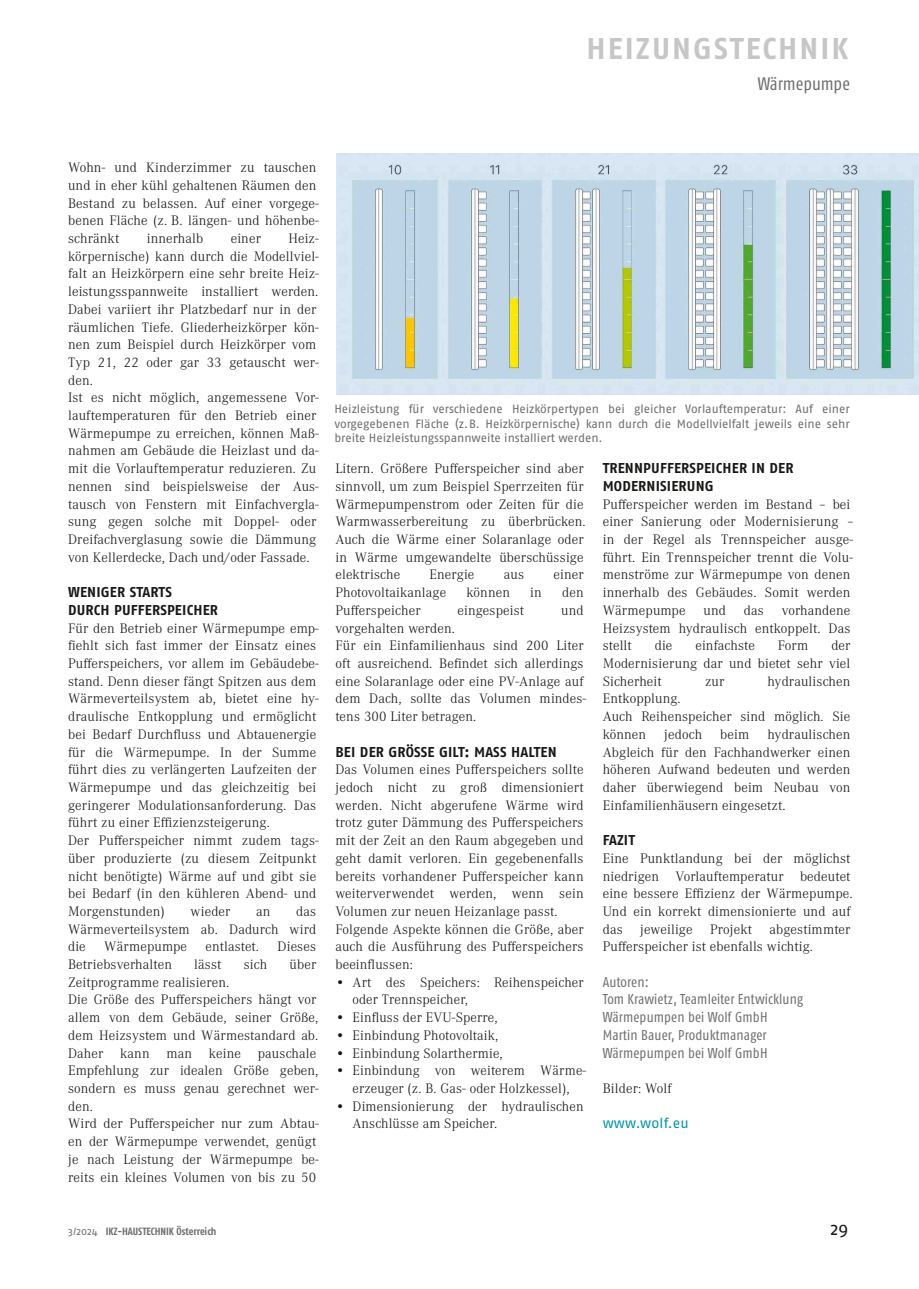
<style>
.page{position:relative;width:919px;height:1289px;background:#fff}
.page>*{position:absolute;margin:0;border:0;box-sizing:border-box;transform-origin:0 0}
.t1{font:700 30px "Fago OT";letter-spacing:.07em;color:#c6c6c6}
.t2{font:condensed 18px "Fago OT";color:#6f6e6e}
.t3{font:18px "Fago OT";color:#181715}
.t4{font:300 14.25px/17.7px "Corporate A";letter-spacing:.01em;color:#181715}
.t5{font:condensed 14.25px/17.7px "Fago OT";letter-spacing:.01em;color:#6f6e6e}
.t6{font:700 14.25px/17.7px "Fago OT";letter-spacing:.01em;color:#181715}
.t7{font:14.25px "Fago OT";letter-spacing:.01em;color:#0094a9}
.t8{font:12px/14.5px "Fago OT";letter-spacing:-.005em;color:#6f6e6e;text-align:justify}
.t9{font:700 condensed 10.5px "Fago OT";letter-spacing:-.005em;color:#6f6e6e}
.s1{font-weight:400;font-stretch:normal}
</style>
<div class="page">
<img style="left:336px;top:153px;width:582px;height:241px">
<h1 class="t1" style="left:586px;top:30px;width:263px">HEIZUNGSTECHNIK</h1>
<p class="t2" style="left:757px;top:73px;width:94px">Wärmepumpe</p>
<p class="t4" style="left:68px;top:159px;width:252px">Wohn- und Kinderzimmer zu tauschen und in eher kühl gehaltenen Räumen den<br>Bestand zu belassen. Auf einer vorgege&shy;benen Fläche (z. B. längen- und höhenbe&shy;schränkt</p>
<p class="t4" style="left:147px;top:230px;width:58px">innerhalb</p>
<p class="t4" style="left:231px;top:230px;width:32px">einer</p>
<p class="t4" style="left:68px;top:230px;width:252px;text-indent:220px">Heiz&shy;körpernische) kann durch die Modellviel&shy;falt an Heizkörpern eine sehr breite Heiz&shy;leistungsspannweite installiert werden.<br>Dabei variiert ihr Platzbedarf nur in der räumlichen Tiefe. Gliederheizkörper kön&shy;nen zum Beispiel durch Heizkörper vom Typ 21, 22 oder gar 33 getauscht wer&shy;den.<br>Ist es nicht möglich, angemessene Vor&shy;lauftemperaturen für den Betrieb einer Wärmepumpe zu erreichen, können Maß&shy;nahmen am Gebäude die Heizlast und da&shy;mit die Vorlauftemperatur reduzieren. Zu nennen sind beispielsweise der Aus&shy;tausch von Fenstern mit Einfachvergla&shy;sung gegen solche mit Doppel- oder Dreifachverglasung sowie die Dämmung von Kellerdecke, Dach und/oder Fassade.</p>
<p class="t6" style="left:68px;top:583px;width:151px">WENIGER STARTS<br>DURCH PUFFERSPEICHER</p>
<p class="t4" style="left:68px;top:619px;width:252px">Für den Betrieb einer Wärmepumpe emp&shy;fiehlt sich fast immer der Einsatz eines Pufferspeichers, vor allem im Gebäudebe&shy;stand. Denn dieser fängt Spitzen aus dem Wärmeverteilsystem ab, bietet eine hy&shy;draulische Entkopplung und ermöglicht bei Bedarf Durchfluss und Abtauenergie für die Wärmepumpe. In der Summe führt dies zu verlängerten Laufzeiten der Wärmepumpe und das gleichzeitig bei geringerer Modulationsanforderung. Das führt zu einer Effizienzsteigerung.<br>Der Pufferspeicher nimmt zudem tags&shy;über produzierte (zu diesem Zeitpunkt nicht benötigte) Wärme auf und gibt sie bei Bedarf (in den kühleren Abend- und Morgenstunden)</p>
<p class="t4" style="left:68px;top:902px;width:250px;text-align:justify;text-indent:228px">das Wärmeverteilsystem ab. Dadurch wird die</p>
<p class="t4" style="left:190px;top:902px;width:41px">wieder</p>
<p class="t4" style="left:256px;top:902px;width:16px">an</p>
<p class="t4" style="left:104px;top:938px;width:84px">Wärmepumpe</p>
<p class="t4" style="left:205px;top:938px;width:55px">entlastet.</p>
<p class="t4" style="left:277px;top:938px;width:40px">Dieses</p>
<p class="t4" style="left:68px;top:955px;width:105px">Betriebsverhalten</p>
<p class="t4" style="left:194px;top:955px;width:29px">lässt</p>
<p class="t4" style="left:244px;top:955px;width:25px">sich</p>
<p class="t4" style="left:289px;top:955px;width:28px">über</p>
<p class="t4" style="left:68px;top:973px;width:252px">Zeitprogramme realisieren.<br>Die Größe des Pufferspeichers hängt vor allem von dem Gebäude, seiner Größe, dem Heizsystem und Wärmestandard ab.<br>Daher kann man keine pauschale Empfehlung zur idealen Größe geben, sondern es muss genau gerechnet wer&shy;den.<br>Wird der Pufferspeicher nur zum Abtau&shy;en der Wärmepumpe verwendet, genügt je nach Leistung der Wärmepumpe be&shy;reits ein kleines Volumen von bis zu 50</p>
<p class="t8" style="left:334px;top:401px;width:516px">Heizleistung für verschiedene Heizkörpertypen bei gleicher Vorlauftemperatur: Auf einer vorgegebenen Fläche (z.B. Heizkörpernische) kann durch die Modellvielfalt jeweils eine sehr breite Heizleistungsspannweite installiert werden.</p>
<p class="t4" style="left:335px;top:460px;width:252px">Litern. Größere Pufferspeicher sind aber sinnvoll, um zum Beispiel Sperrzeiten für Wärmepumpenstrom oder Zeiten für die Warmwasserbereitung zu überbrücken.<br>Auch die Wärme einer Solaranlage oder in Wärme umgewandelte überschüssige elektrische</p>
<p class="t4" style="left:429px;top:566px;width:46px">Energie</p>
<p class="t4" style="left:504px;top:566px;width:22px">aus</p>
<p class="t4" style="left:553px;top:566px;width:32px">einer</p>
<p class="t4" style="left:335px;top:584px;width:112px">Photovoltaikanlage</p>
<p class="t4" style="left:466px;top:584px;width:45px">können</p>
<p class="t4" style="left:530px;top:584px;width:13px">in</p>
<p class="t4" style="left:562px;top:584px;width:23px">den</p>
<p class="t4" style="left:335px;top:601px;width:87px">Pufferspeicher</p>
<p class="t4" style="left:457px;top:601px;width:68px">eingespeist</p>
<p class="t4" style="left:561px;top:601px;width:24px">und</p>
<p class="t4" style="left:335px;top:619px;width:252px">vorgehalten werden.<br>Für ein Einfamilienhaus sind 200 Liter oft ausreichend. Befindet sich allerdings eine Solaranlage oder eine PV-Anlage auf dem Dach, sollte das Volumen mindes&shy;tens 300 Liter betragen.</p>
<p class="t6" style="left:335px;top:742px;width:223px">BEI DER GRÖSSE GILT: MASS HALTEN</p>
<p class="t4" style="left:335px;top:761px;width:250px">Das Volumen eines Pufferspeichers sollte jedoch nicht zu groß dimensioniert werden. Nicht abgerufene Wärme wird trotz guter Dämmung des Pufferspeichers mit der Zeit an den Raum abgegeben und geht damit verloren. Ein gegebenenfalls bereits vorhandener Pufferspeicher kann weiterverwendet werden, wenn sein Volumen zur neuen Heizanlage passt.<br>Folgende Aspekte können die Größe, aber auch die Ausführung des Pufferspeichers beeinflussen:</p>
<p class="t4" style="left:352px;top:973px;width:233px;text-indent:-17px">• Art des Speichers: Reihenspeicher oder Trennspeicher,</p>
<p class="t4" style="left:335px;top:1008px;width:164px">• Einfluss der EVU-Sperre,</p>
<p class="t4" style="left:335px;top:1026px;width:164px">• Einbindung Photovoltaik,</p>
<p class="t4" style="left:335px;top:1044px;width:169px">• Einbindung Solarthermie,</p>
<p class="t4" style="left:335px;top:1062px;width:252px;text-align:center">• Einbindung von weiterem Wärme&shy;erzeuger (z. B. Gas- oder Holzkessel),</p>
<p class="t4" style="left:352px;top:1097px;width:233px;text-indent:-17px">• Dimensionierung der hydraulischen<br>Anschlüsse am Speicher.</p>
<p class="t6" style="left:602px;top:459px;width:192px">TRENNPUFFERSPEICHER IN DER<br>MODERNISIERUNG</p>
<p class="t4" style="left:602px;top:495px;width:253px">Pufferspeicher werden im Bestand – bei einer Sanierung oder Modernisierung – in der Regel als Trennspeicher ausge&shy;führt. Ein Trennspeicher trennt die Volu&shy;menströme zur Wärmepumpe von denen innerhalb des Gebäudes. Somit werden Wärmepumpe</p>
<p class="t4" style="left:602px;top:601px;width:249px;text-align:justify;text-indent:179px">vorhandene Heizsystem hydraulisch entkoppelt. Das stellt</p>
<p class="t4" style="left:703px;top:601px;width:24px">und</p>
<p class="t4" style="left:743px;top:601px;width:21px">das</p>
<p class="t4" style="left:654px;top:637px;width:19px">die</p>
<p class="t4" style="left:695px;top:637px;width:61px">einfachste</p>
<p class="t4" style="left:777px;top:637px;width:32px">Form</p>
<p class="t4" style="left:602px;top:637px;width:249px;text-align:justify;text-indent:228px">der Modernisierung dar und bietet sehr viel Sicherheit</p>
<p class="t4" style="left:705px;top:672px;width:21px">zur</p>
<p class="t4" style="left:767px;top:672px;width:84px">hydraulischen</p>
<p class="t4" style="left:602px;top:690px;width:249px">Entkopplung.<br>Auch Reihenspeicher sind möglich. Sie können</p>
<p class="t4" style="left:602px;top:725px;width:249px;text-align:justify;text-indent:165px">hydraulischen Abgleich für den Fachhandwerker einen höheren Aufwand bedeuten und werden daher überwiegend beim Neubau von Einfamilienhäusern eingesetzt.</p>
<p class="t6" style="left:602px;top:831px;width:34px">FAZIT</p>
<p class="t4" style="left:602px;top:849px;width:251px">Eine Punktlandung bei der möglichst niedrigen Vorlauftemperatur bedeutet eine bessere Effizienz der Wärmepumpe.<br>Und ein korrekt dimensionierte und auf das jeweilige Projekt abgestimmter Pufferspeicher ist ebenfalls wichtig.</p>
<p class="t5" style="left:602px;top:972px;width:202px">Autoren:<br>Tom Krawietz, Teamleiter Entwicklung<br>Wärmepumpen bei Wolf GmbH<br>Martin Bauer, Produktmanager<br>Wärmepumpen bei Wolf GmbH</p>
<p class="t4" style="left:602px;top:1079px;width:70px">Bilder: Wolf</p>
<p class="t7" style="left:602px;top:1114px;width:87px">www.wolf.eu</p>
<p class="t4" style="left:664px;top:725px;width:39px">jedoch</p>
<p class="t4" style="left:720px;top:725px;width:31px">beim</p>
<p class="t9" style="left:68px;top:1224px;width:150px"><span class="s1">3/2024</span> IKZ-HAUSTECHNIK Österreich</p>
<p class="t3" style="left:830px;top:1218px;width:20px">29</p>
</div>
